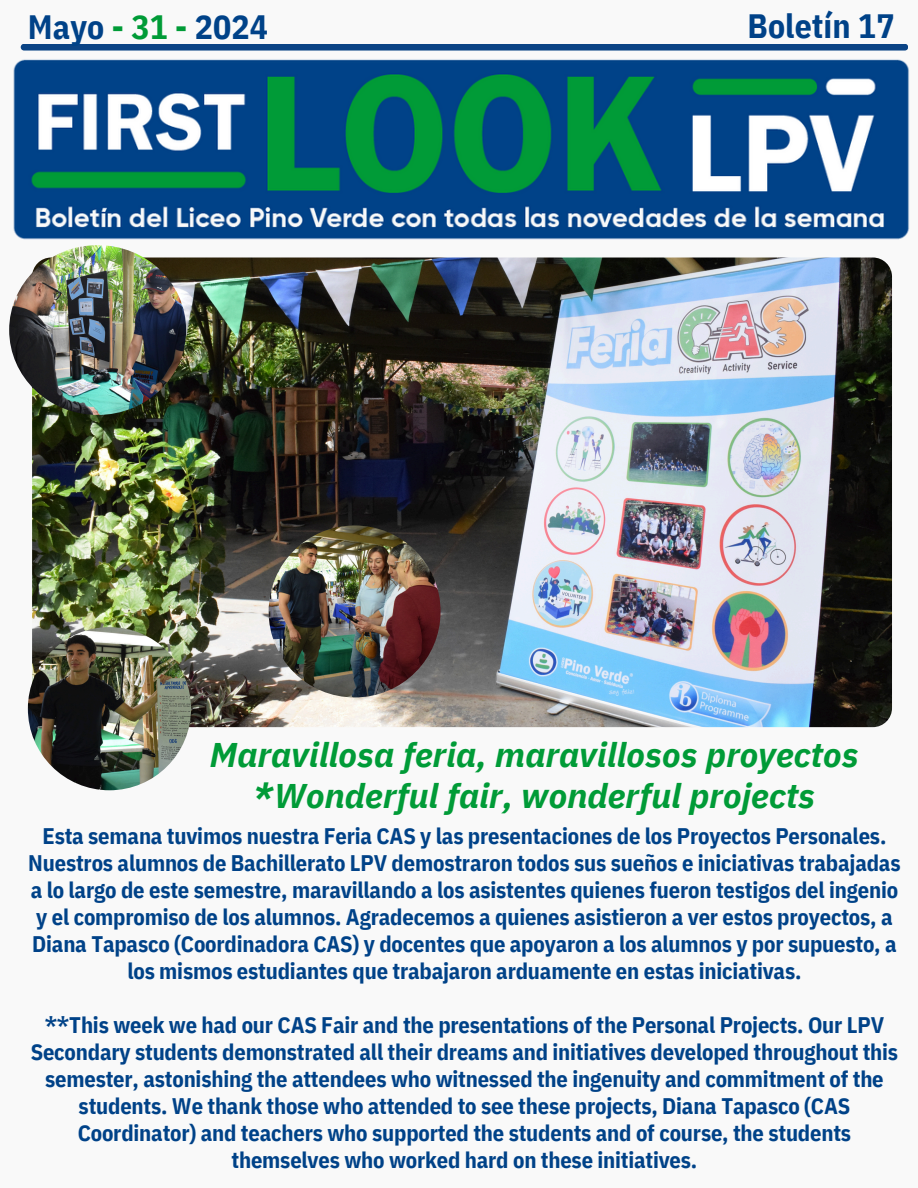
<style>
.page{position:relative;width:918px;height:1188px;background:#f9f9f9}
.page>*{position:absolute;margin:0;border:0;box-sizing:border-box;transform-origin:0 0}
.t1{font:italic 700 34.2px/40.3px "IBM Plex Sans";letter-spacing:.005em;color:#009b37;text-align:center}
.t2{font:700 33.75px "IBM Plex Sans Cond";letter-spacing:.005em;color:#004288}
.t3{font:700 22.5px/27px "IBM Plex Sans Cond";letter-spacing:-.01em;color:#004288;text-align:center}
.s1{color:#009b37}
</style>
<div class="page">
<img style="left:13px;top:59px;width:896px;height:181px">
<svg style="left:21px;top:44px;width:887px;height:7px"></svg>
<img style="left:32px;top:258px;width:860px;height:469px;border-radius:19px">
<img style="left:269px;top:525px;width:172px;height:172px;border-radius:50%">
<img style="left:9px;top:245px;width:177px;height:170px;border-radius:50%">
<img style="left:28px;top:627px;width:163px;height:163px;border-radius:50%">
<h1 class="t2" style="left:28px;top:5px;width:242px">Mayo <span class="s1">- 31 -</span> 2024</h1>
<p class="t2" style="left:748px;top:3px;width:149px">Boletín 17</p>
<p class="t1" style="left:210px;top:734px;width:650px">Maravillosa feria, maravillosos proyectos *Wonderful fair, wonderful projects</p>
<p class="t3" style="left:28px;top:822px;width:874px">Esta semana tuvimos nuestra Feria CAS y las presentaciones de los Proyectos Personales.<br>Nuestros alumnos de Bachillerato LPV demostraron todos sus sueños e iniciativas trabajadas a lo largo de este semestre, maravillando a los asistentes quienes fueron testigos del ingenio y el compromiso de los alumnos. Agradecemos a quienes asistieron a ver estos proyectos, a Diana Tapasco (Coordinadora CAS) y docentes que apoyaron a los alumnos y por supuesto, a los mismos estudiantes que trabajaron arduamente en estas iniciativas.</p>
<h1 class="t3" style="left:31px;top:1011px;width:869px">**This week we had our CAS Fair and the presentations of the Personal Projects. Our LPV Secondary students demonstrated all their dreams and initiatives developed throughout this semester, astonishing the attendees who witnessed the ingenuity and commitment of the students. We thank those who attended to see these projects, Diana Tapasco (CAS Coordinator) and teachers who supported the students and of course, the students themselves who worked hard on these initiatives.</h1>
</div>
